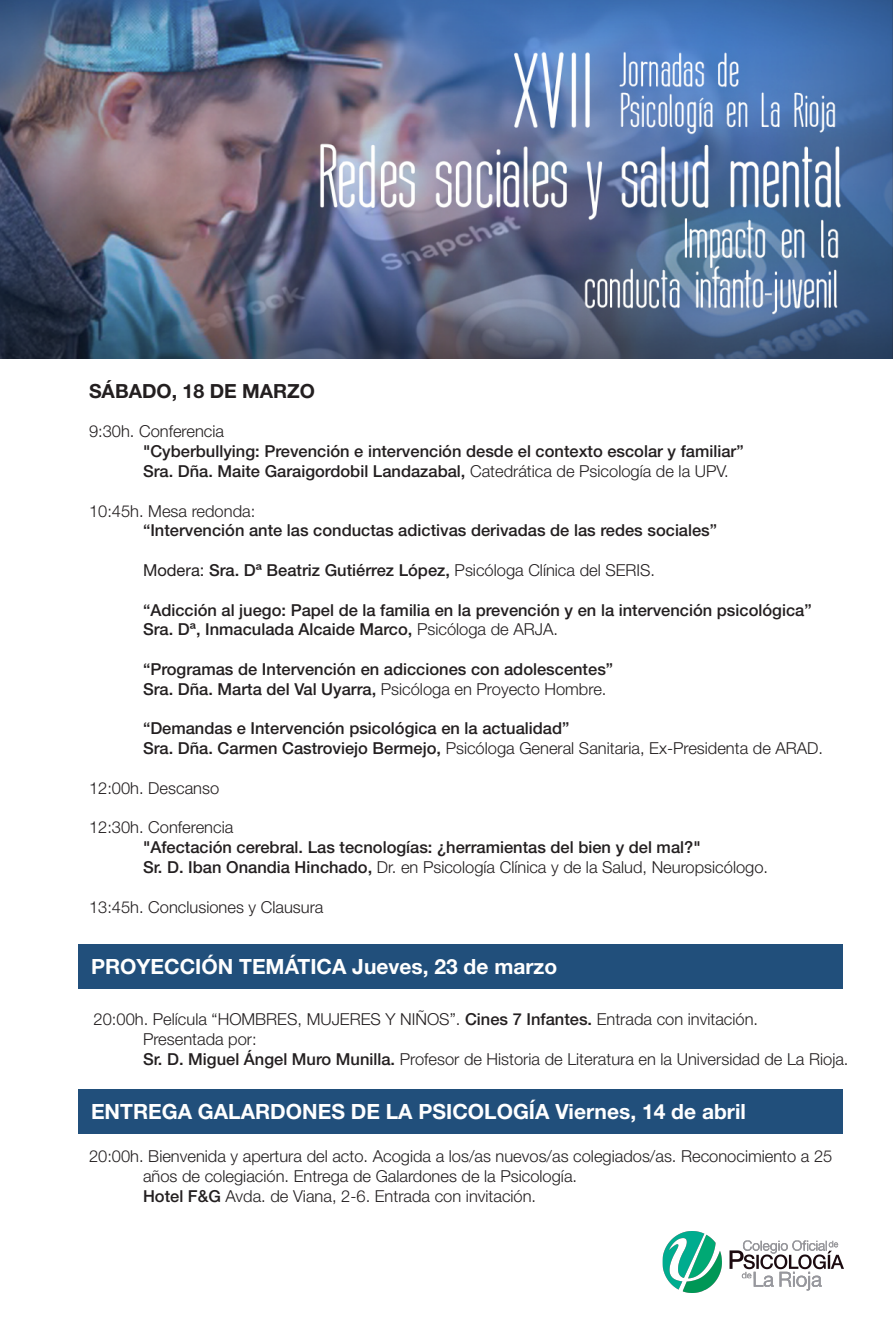
<style>
.page{position:relative;width:893px;height:1334px;background:#fff}
.page>*{position:absolute;margin:0;border:0;box-sizing:border-box;transform-origin:0 0}
.t1{font:700 21px "Helvetica Neue LT Std";color:#fff}
.t2{font:700 19.5px "Helvetica Neue LT Std";color:#231f20}
.t3{font:500 16.5px/19.8px "Helvetica Neue LT Std";color:#231f20}
.t4{font:300 16.5px/19.8px "Helvetica Neue LT Std";color:#231f20}
.s1{font-weight:300}
.s2{font-weight:400}
.s3{font-weight:500}
</style>
<div class="page">
<img style="left:0;top:0;width:893px;height:359px">
<div style="left:78px;top:944px;width:765px;height:44px;background:#214f7b"></div>
<div style="left:78px;top:1089px;width:765px;height:44px;background:#214f7b"></div>
<img style="left:662px;top:1232px;width:181px;height:60px">
<p class="t2" style="left:89px;top:379px;width:228px">SÁBADO, 18 DE MARZO</p>
<p class="t4" style="left:89px;top:421px;width:137px">9:30h. Conferencia</p>
<p class="t3" style="left:143px;top:441px;width:602px">"Cyberbullying: Prevención e intervención desde el contexto escolar y familiar”<br>Sra. Dña. Maite Garaigordobil Landazabal, <span class="s1">Catedrática de Psicología de la UPV.</span></p>
<p class="t4" style="left:89px;top:500px;width:168px">10:45h. Mesa redonda:</p>
<p class="t3" style="left:143px;top:520px;width:576px">“Intervención ante las conductas adictivas derivadas de las redes sociales”</p>
<p class="t3" style="left:143px;top:560px;width:514px"><span class="s2">Modera:</span> Sra. Dª Beatriz Gutiérrez López, <span class="s1">Psicóloga Clínica del SERIS.</span></p>
<p class="t3" style="left:143px;top:599px;width:670px">“Adicción al juego: Papel de la familia en la prevención y en la intervención psicológica”<br>Sra. Dª, Inmaculada Alcaide Marco, <span class="s1">Psicóloga de ARJA.</span></p>
<p class="t3" style="left:143px;top:659px;width:472px">“Programas de Intervención en adicciones con adolescentes”<br>Sra. Dña. Marta del Val Uyarra, <span class="s1">Psicóloga en Proyecto Hombre.</span></p>
<p class="t3" style="left:143px;top:718px;width:682px">“Demandas e Intervención psicológica en la actualidad”<br>Sra. Dña. Carmen Castroviejo Bermejo, <span class="s1">Psicóloga General Sanitaria, Ex-Presidenta de ARAD.</span></p>
<p class="t4" style="left:89px;top:777px;width:132px">12:00h. Descanso</p>
<p class="t4" style="left:89px;top:817px;width:146px">12:30h. Conferencia</p>
<p class="t3" style="left:143px;top:837px;width:627px">"Afectación cerebral. Las tecnologías: ¿herramientas del bien y del mal?"<br>Sr. D. Iban Onandia Hinchado, <span class="s1">Dr. en Psicología Clínica y de la Salud, Neuropsicólogo.</span></p>
<p class="t4" style="left:89px;top:896px;width:236px">13:45h. Conclusiones y Clausura</p>
<p class="t1" style="left:91px;top:953px;width:468px">PROYECCIÓN TEMÁTICA Jueves, 23 de marzo</p>
<p class="t4" style="left:143px;top:1009px;width:707px;text-indent:-49px">20:00h. Película “HOMBRES, MUJERES Y NIÑOS”. <span class="s3">Cines 7 Infantes.</span> Entrada con invitación.<br>Presentada por:<br><span class="s3">Sr. D. Miguel Ángel Muro Munilla.</span> Profesor de Historia de Literatura en la Universidad de La Rioja.</p>
<p class="t1" style="left:91px;top:1098px;width:656px">ENTREGA GALARDONES DE LA PSICOLOGÍA Viernes, 14 de abril</p>
<p class="t4" style="left:143px;top:1146px;width:691px;text-indent:-54px">20:00h. Bienvenida y apertura del acto. Acogida a los/as nuevos/as colegiados/as. Reconocimiento a 25 años de colegiación. Entrega de Galardones de la Psicología.<br><span class="s3">Hotel F&amp;G</span> Avda. de Viana, 2-6. Entrada con invitación.</p>
</div>
